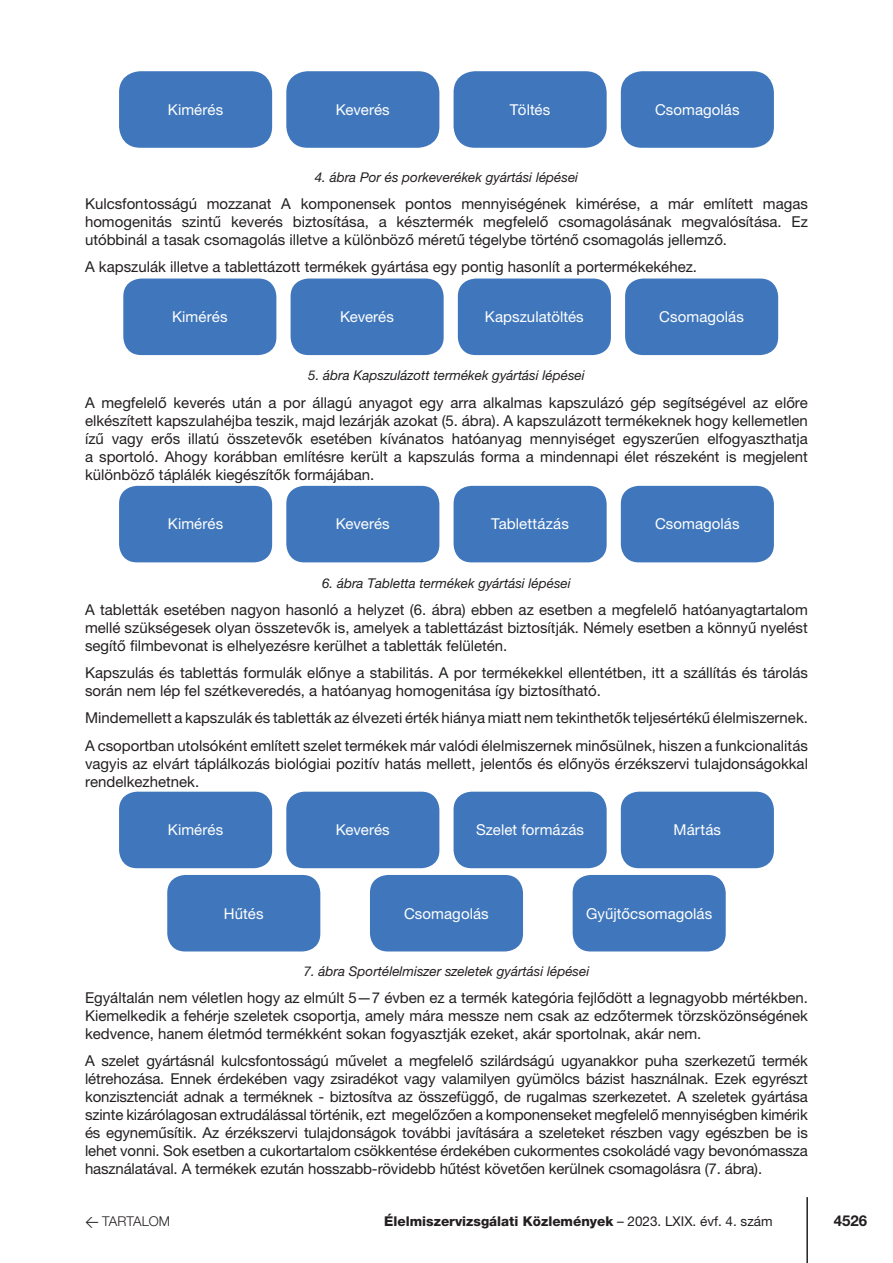
<style>
.page{position:relative;width:893px;height:1263px;background:#fff}
.page>*{position:absolute;margin:0;border:0;box-sizing:border-box;transform-origin:0 0}
.t1{font:15px/18px "Helvetica Neue LT Pro";color:#231f20;text-align:justify}
.t2{font:15px "Helvetica Neue LT Pro";letter-spacing:.005em;color:#fff}
.t3{font:700 15px "Helvetica Neue LT Pro";color:#231f20}
.abra{font:italic 13.5px "Helvetica Neue LT Pro";color:#231f20}
.t4{font:800 13.5px "Helvetica Neue LT Pro";color:#231f20}
.t5{font:300 13.5px "Helvetica Neue LT Pro";letter-spacing:.005em;color:#231f20}
.s1{font-family:"WESSLINGDIN";font-weight:400}
.s2{font-weight:400}
</style>
<div class="page">
<hr style="left:806px;top:1197px;width:2px;height:66px;background:#231f20">
<div style="left:119px;top:792px;width:153px;height:76px;background:#4077bc;border-radius:18px"></div>
<div style="left:286px;top:792px;width:153px;height:76px;background:#4077bc;border-radius:18px"></div>
<div style="left:454px;top:792px;width:153px;height:76px;background:#4077bc;border-radius:18px"></div>
<div style="left:621px;top:792px;width:153px;height:76px;background:#4077bc;border-radius:18px"></div>
<div style="left:119px;top:71px;width:153px;height:77px;background:#4077bc;border-radius:21px"></div>
<div style="left:286px;top:71px;width:153px;height:77px;background:#4077bc;border-radius:21px"></div>
<div style="left:454px;top:71px;width:153px;height:77px;background:#4077bc;border-radius:21px"></div>
<div style="left:621px;top:71px;width:153px;height:77px;background:#4077bc;border-radius:21px"></div>
<div style="left:167px;top:875px;width:153px;height:76px;background:#4077bc;border-radius:18px"></div>
<div style="left:370px;top:875px;width:153px;height:76px;background:#4077bc;border-radius:18px"></div>
<div style="left:573px;top:875px;width:153px;height:76px;background:#4077bc;border-radius:18px"></div>
<div style="left:123px;top:279px;width:153px;height:76px;background:#4077bc;border-radius:18px"></div>
<div style="left:291px;top:279px;width:153px;height:76px;background:#4077bc;border-radius:18px"></div>
<div style="left:458px;top:279px;width:153px;height:76px;background:#4077bc;border-radius:18px"></div>
<div style="left:625px;top:279px;width:153px;height:76px;background:#4077bc;border-radius:18px"></div>
<div style="left:119px;top:486px;width:153px;height:76px;background:#4077bc;border-radius:18px"></div>
<div style="left:286px;top:486px;width:153px;height:76px;background:#4077bc;border-radius:18px"></div>
<div style="left:454px;top:486px;width:153px;height:76px;background:#4077bc;border-radius:18px"></div>
<div style="left:621px;top:486px;width:153px;height:76px;background:#4077bc;border-radius:18px"></div>
<p class="t2" style="left:168px;top:101px;width:57px">Kimérés</p>
<p class="t2" style="left:336px;top:101px;width:55px">Keverés</p>
<p class="t2" style="left:510px;top:101px;width:42px">Töltés</p>
<p class="t2" style="left:655px;top:101px;width:86px">Csomagolás</p>
<p class="abra" style="left:315px;top:169px;width:265px">4. ábra Por és porkeverékek gyártási lépései</p>
<p class="t1" style="left:85px;top:194px;width:724px">Kulcsfontosságú mozzanat A komponensek pontos mennyiségének kimérése, a már említett magas homogenitás szintű keverés biztosítása, a késztermék megfelelő csomagolásának megvalósítása. Ez utóbbinál a tasak csomagolás illetve a különböző méretű tégelybe történő csomagolás jellemző.</p>
<p class="t1" style="left:85px;top:258px;width:614px">A kapszulák illetve a tablettázott termékek gyártása egy pontig hasonlít a portermékekéhez.</p>
<p class="t2" style="left:172px;top:308px;width:57px">Kimérés</p>
<p class="t2" style="left:340px;top:308px;width:55px">Keverés</p>
<p class="t2" style="left:485px;top:308px;width:100px">Kapszulatöltés</p>
<p class="t2" style="left:659px;top:308px;width:86px">Csomagolás</p>
<p class="abra" style="left:308px;top:367px;width:278px">5. ábra Kapszulázott termékek gyártási lépései</p>
<p class="t1" style="left:85px;top:393px;width:724px">A megfelelő keverés után a por állagú anyagot egy arra alkalmas kapszulázó gép segítségével az előre elkészített kapszulahéjba teszik, majd lezárják azokat (5. ábra). A kapszulázott termékeknek hogy kellemetlen ízű vagy erős illatú összetevők esetében kívánatos hatóanyag mennyiséget egyszerűen elfogyaszthatja a sportoló. Ahogy korábban említésre került a kapszulás forma a mindennapi élet részeként is megjelent különböző táplálék kiegészítők formájában.</p>
<p class="t2" style="left:168px;top:515px;width:57px">Kimérés</p>
<p class="t2" style="left:336px;top:515px;width:55px">Keverés</p>
<p class="t2" style="left:491px;top:515px;width:79px">Tablettázás</p>
<p class="t2" style="left:655px;top:515px;width:86px">Csomagolás</p>
<p class="abra" style="left:322px;top:575px;width:250px">6. ábra Tabletta termékek gyártási lépései</p>
<p class="t1" style="left:85px;top:600px;width:724px">A tabletták esetében nagyon hasonló a helyzet (6. ábra) ebben az esetben a megfelelő hatóanyagtartalom mellé szükségesek olyan összetevők is, amelyek a tablettázást biztosítják. Némely esetben a könnyű nyelést segítő filmbevonat is elhelyezésre kerülhet a tabletták felületén.</p>
<p class="t1" style="left:85px;top:663px;width:724px">Kapszulás és tablettás formulák előnye a stabilitás. A por termékekkel ellentétben, itt a szállítás és tárolás során nem lép fel szétkeveredés, a hatóanyag homogenitása így biztosítható.</p>
<p class="t1" style="left:85px;top:709px;width:724px">Mindemellett a kapszulák és tabletták az élvezeti érték hiánya miatt nem tekinthetők teljesértékű élelmiszernek.</p>
<p class="t1" style="left:85px;top:736px;width:724px">A csoportban utolsóként említett szelet termékek már valódi élelmiszernek minősülnek, hiszen a funkcionalitás vagyis az elvárt táplálkozás biológiai pozitív hatás mellett, jelentős és előnyös érzékszervi tulajdonságokkal rendelkezhetnek.</p>
<p class="t2" style="left:168px;top:821px;width:57px">Kimérés</p>
<p class="t2" style="left:336px;top:821px;width:55px">Keverés</p>
<p class="t2" style="left:476px;top:821px;width:110px">Szelet formázás</p>
<p class="t2" style="left:674px;top:821px;width:49px">Mártás</p>
<p class="t2" style="left:224px;top:904px;width:41px">Hűtés</p>
<p class="t2" style="left:404px;top:904px;width:86px">Csomagolás</p>
<p class="t2" style="left:586px;top:904px;width:128px">Gyűjtőcsomagolás</p>
<p class="abra" style="left:304px;top:963px;width:287px">7. ábra Sportélelmiszer szeletek gyártási lépései</p>
<p class="t1" style="left:85px;top:988px;width:724px">Egyáltalán nem véletlen hogy az elmúlt 5—7 évben ez a termék kategória fejlődött a legnagyobb mértékben.<br>Kiemelkedik a fehérje szeletek csoportja, amely mára messze nem csak az edzőtermek törzsközönségének kedvence, hanem életmód termékként sokan fogyasztják ezeket, akár sportolnak, akár nem.</p>
<p class="t1" style="left:85px;top:1052px;width:724px">A szelet gyártásnál kulcsfontosságú művelet a megfelelő szilárdságú ugyanakkor puha szerkezetű termék létrehozása. Ennek érdekében vagy zsiradékot vagy valamilyen gyümölcs bázist használnak. Ezek egyrészt konzisztenciát adnak a terméknek - biztosítva az összefüggő, de rugalmas szerkezetet. A szeletek gyártása szinte kizárólagosan extrudálással történik, ezt megelőzően a komponenseket megfelelő mennyiségben kimérik és egyneműsítik. Az érzékszervi tulajdonságok további javítására a szeleteket részben vagy egészben be is lehet vonni. Sok esetben a cukortartalom csökkentése érdekében cukormentes csokoládé vagy bevonómassza használatával. A termékek ezután hosszabb-rövidebb hűtést követően kerülnek csomagolásra (7. ábra).</p>
<p class="t5" style="left:85px;top:1213px;width:87px"><span class="s1">←</span> TARTALOM</p>
<p class="t4" style="left:384px;top:1213px;width:390px">Élelmiszervizsgálati Közlemények <span class="s2">– 2023. LXIX. évf. 4. szám</span></p>
<p class="t3" style="left:834px;top:1211px;width:35px">4526</p>
</div>
